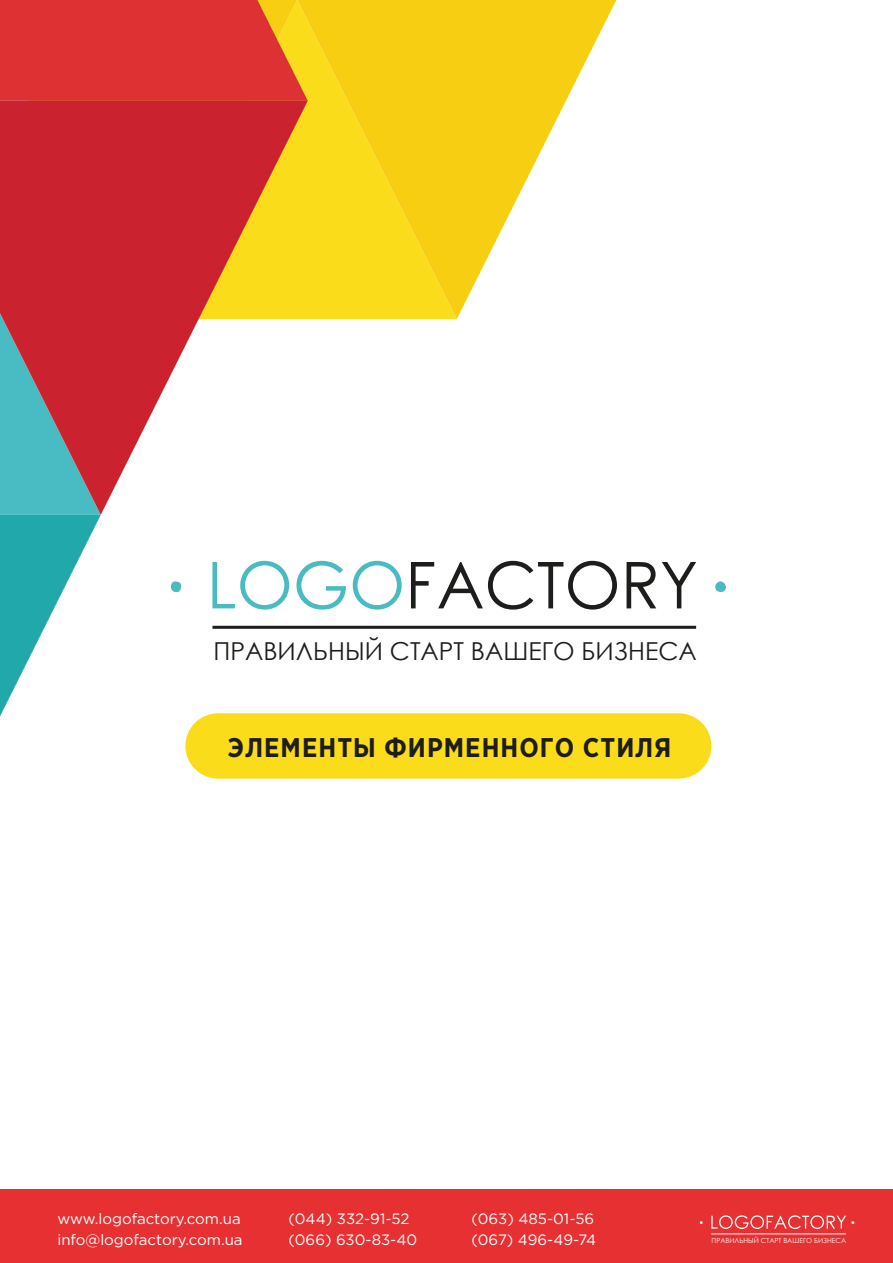
<style>
.page{position:relative;width:893px;height:1263px;background:#fff}
.page>*{position:absolute;margin:0;border:0;box-sizing:border-box;transform-origin:0 0}
.t1{font:700 27px "Gotham Pro Narrow";letter-spacing:.04em;color:#1d1d1b}
.t2{font:24.75px "Century Gothic";color:#1d1d1b}
.t3{font:15px/21px "Gotham Pro";color:#fff}
.t4{font:6.9px "Century Gothic";color:#fff}
</style>
<div class="page">
<svg style="left:308px;top:0;width:308px;height:319px;fill:#f8ce12"></svg>
<svg style="left:0;top:515px;width:101px;height:201px"></svg>
<svg style="left:0;top:0;width:308px;height:101px;background:#e03d31"></svg>
<svg style="left:0;top:101px;width:308px;height:414px;fill:#ca232f"></svg>
<div style="left:0;top:1190px;width:893px;height:73px;background:#e63031"></div>
<div style="left:185px;top:713px;width:526px;height:66px;background:#fbdc1b;border-radius:33px"></div>
<div style="left:171px;top:581px;width:10px;height:11px;background:#49bbc3;border-radius:50%"></div>
<svg style="left:715px;top:581px;width:11px;height:11px"></svg>
<svg style="left:212px;top:561px;width:77px;height:49px"></svg>
<svg style="left:296px;top:561px;width:50px;height:49px"></svg>
<svg style="left:353px;top:561px;width:49px;height:49px"></svg>
<svg style="left:411px;top:561px;width:206px;height:49px"></svg>
<svg style="left:627px;top:562px;width:29px;height:46px"></svg>
<svg style="left:662px;top:562px;width:34px;height:46px"></svg>
<hr style="left:212px;top:626px;width:484px;height:3px;background:#1d1d1b">
<svg style="left:711px;top:1215px;width:143px;height:14px"></svg>
<h2 class="t2" style="left:214px;top:634px;width:485px">ПРАВИЛЬНЫЙ СТАРТ ВАШЕГО БИЗНЕСА</h2>
<h1 class="t1" style="left:228px;top:732px;width:445px">ЭЛЕМЕНТЫ ФИРМЕННОГО СТИЛЯ</h1>
<p class="t3" style="left:57px;top:1208px;width:187px">www.logofactory.com.ua info@logofactory.com.ua</p>
<p class="t3" style="left:288px;top:1208px;width:130px">(044) 332-91-52 (066) 630-83-40</p>
<p class="t3" style="left:471px;top:1208px;width:126px">(063) 485-01-56 (067) 496-49-74</p>
<p class="t4" style="left:712px;top:1236px;width:136px">ПРАВИЛЬНЫЙ СТАРТ ВАШЕГО БИЗНЕСА</p>
</div>
